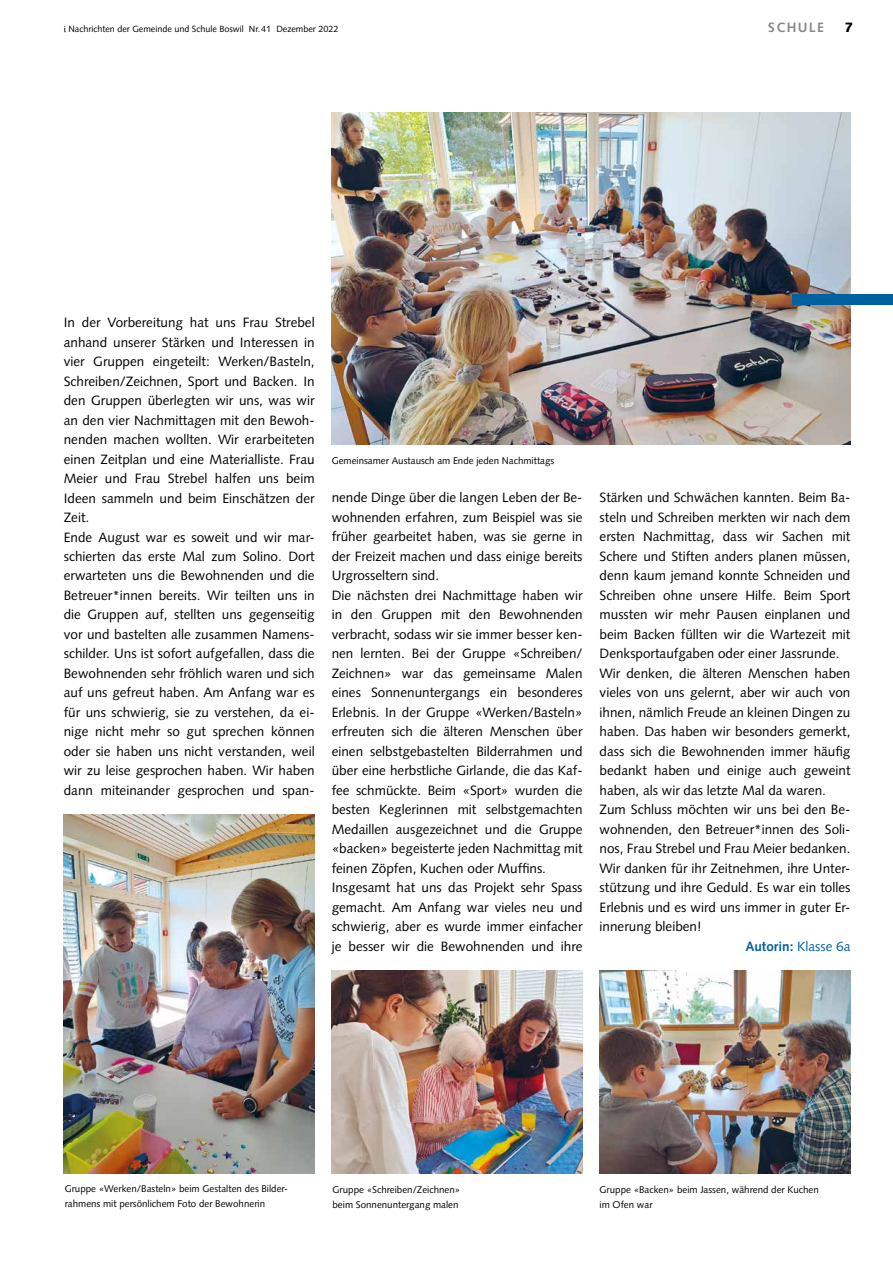
<style>
.page{position:relative;width:893px;height:1263px;background:#fff}
.page>*{position:absolute;margin:0;border:0;box-sizing:border-box;transform-origin:0 0}
.t1{font:13.5px/19.5px "Syntax LT Std";color:#000}
.t2{font:700 13.5px "Syntax LT Std";color:#0061a1}
.t3{font:700 13.5px "Syntax LT Std";letter-spacing:.1em;color:#878787}
.t4{font:900 13.5px "Syntax LT Std";color:#000}
.t5{font:9.75px/14.2px "Syntax LT Std";color:#000}
.t6{font:9px "Syntax LT Std";color:#000}
.s1{font-weight:400}
</style>
<div class="page">
<svg style="left:64px;top:26px;width:2px;height:6px"></svg>
<img style="left:332px;top:113px;width:518px;height:331px">
<div style="left:792px;top:294px;width:101px;height:11px;background:#0061a1"></div>
<img style="left:600px;top:971px;width:250px;height:203px">
<img style="left:332px;top:971px;width:251px;height:203px">
<img style="left:64px;top:815px;width:251px;height:359px">
<p class="t6" style="left:68px;top:24px;width:271px">Nachrichten der Gemeinde und Schule Boswil Nr.41 Dezember 2022</p>
<p class="t3" style="left:768px;top:20px;width:57px">SCHULE</p>
<p class="t4" style="left:844px;top:20px;width:10px">7</p>
<p class="t1" style="left:64px;top:313px;width:252px">In der Vorbereitung hat uns Frau Strebel anhand unserer Stärken und Interessen in vier Gruppen eingeteilt: Werken/Basteln, Schreiben/Zeichnen, Sport und Backen. In den Gruppen überlegten wir uns, was wir an den vier Nachmittagen mit den Bewoh&shy;nenden machen wollten. Wir erarbeiteten einen Zeitplan und eine Materialliste. Frau Meier und Frau Strebel halfen uns beim Ideen sammeln und beim Einschätzen der Zeit.<br>Ende August war es soweit und wir mar&shy;schierten das erste Mal zum Solino. Dort erwarteten uns die Bewohnenden und die Betreuer*innen bereits. Wir teilten uns in die Gruppen auf, stellten uns gegenseitig vor und bastelten alle zusammen Namens&shy;schilder. Uns ist sofort aufgefallen, dass die Bewohnenden sehr fröhlich waren und sich auf uns gefreut haben. Am Anfang war es für uns schwierig, sie zu verstehen, da ei&shy;nige nicht mehr so gut sprechen können oder sie haben uns nicht verstanden, weil wir zu leise gesprochen haben. Wir haben dann miteinander gesprochen und span-</p>
<p class="t5" style="left:332px;top:453px;width:224px">Gemeinsamer Austausch am Ende jeden Nachmittags</p>
<p class="t1" style="left:332px;top:488px;width:252px">nende Dinge über die langen Leben der Be&shy;wohnenden erfahren, zum Beispiel was sie früher gearbeitet haben, was sie gerne in der Freizeit machen und dass einige bereits Urgrosseltern sind.<br>Die nächsten drei Nachmittage haben wir in den Gruppen mit den Bewohnenden verbracht, sodass wir sie immer besser ken&shy;nen lernten. Bei der Gruppe «Schreiben/ Zeichnen» war das gemeinsame Malen eines Sonnenuntergangs ein besonderes Erlebnis. In der Gruppe «Werken/Basteln» erfreuten sich die älteren Menschen über einen selbstgebastelten Bilderrahmen und über eine herbstliche Girlande, die das Kaf&shy;fee schmückte. Beim «Sport» wurden die besten Keglerinnen mit selbstgemachten Medaillen ausgezeichnet und die Gruppe «backen» begeisterte jeden Nachmittag mit feinen Zöpfen, Kuchen oder Muffins.<br>Insgesamt hat uns das Projekt sehr Spass gemacht. Am Anfang war vieles neu und schwierig, aber es wurde immer einfacher je besser wir die Bewohnenden und ihre</p>
<p class="t1" style="left:600px;top:488px;width:252px">Stärken und Schwächen kannten. Beim Ba-</p>
<p class="t1" style="left:600px;top:507px;width:252px">steln und Schreiben merkten wir nach dem</p>
<p class="t1" style="left:600px;top:527px;width:252px">ersten Nachmittag, dass wir Sachen mit</p>
<p class="t1" style="left:600px;top:546px;width:252px">Schere und Stiften anders planen müssen,</p>
<p class="t1" style="left:600px;top:566px;width:252px">denn kaum jemand konnte Schneiden und</p>
<p class="t1" style="left:600px;top:585px;width:252px">Schreiben ohne unsere Hilfe. Beim Sport</p>
<p class="t1" style="left:600px;top:605px;width:252px">mussten wir mehr Pausen einplanen und</p>
<p class="t1" style="left:600px;top:624px;width:252px">beim Backen füllten wir die Wartezeit mit</p>
<p class="t1" style="left:600px;top:644px;width:242px">Denksportaufgaben oder einer Jassrunde.</p>
<p class="t1" style="left:600px;top:663px;width:252px">Wir denken, die älteren Menschen haben</p>
<p class="t1" style="left:600px;top:683px;width:252px">vieles von uns gelernt, aber wir auch von</p>
<p class="t1" style="left:600px;top:702px;width:252px">ihnen, nämlich Freude an kleinen Dingen zu</p>
<p class="t1" style="left:600px;top:722px;width:252px">haben. Das haben wir besonders gemerkt,</p>
<p class="t1" style="left:600px;top:741px;width:252px">dass sich die Bewohnenden immer häufig</p>
<p class="t1" style="left:600px;top:761px;width:252px">bedankt haben und einige auch geweint</p>
<p class="t1" style="left:600px;top:780px;width:228px">haben, als wir das letzte Mal da waren.</p>
<p class="t1" style="left:600px;top:800px;width:252px">Zum Schluss möchten wir uns bei den Be-</p>
<p class="t1" style="left:600px;top:819px;width:252px">wohnenden, den Betreuer*innen des Soli-</p>
<p class="t1" style="left:600px;top:839px;width:252px">nos, Frau Strebel und Frau Meier bedanken.</p>
<p class="t1" style="left:600px;top:858px;width:252px">Wir danken für ihr Zeitnehmen, ihre Unter-</p>
<p class="t1" style="left:600px;top:878px;width:252px">stützung und ihre Geduld. Es war ein tolles</p>
<p class="t1" style="left:600px;top:897px;width:252px">Erlebnis und es wird uns immer in guter Er-</p>
<p class="t1" style="left:600px;top:917px;width:104px">innerung bleiben!</p>
<p class="t2" style="left:745px;top:938px;width:107px">Autorin: <span class="s1">Klasse 6a</span></p>
<p class="t5" style="left:65px;top:1182px;width:225px">Gruppe «Werken/Basteln» beim Gestalten des Bilder&shy;rahmens mit persönlichem Foto der Bewohnerin</p>
<p class="t5" style="left:333px;top:1183px;width:129px">Gruppe «Schreiben/Zeichnen» beim Sonnenuntergang malen</p>
<p class="t5" style="left:600px;top:1183px;width:221px">Gruppe «Backen» beim Jassen, während der Kuchen im Ofen war</p>
</div>
